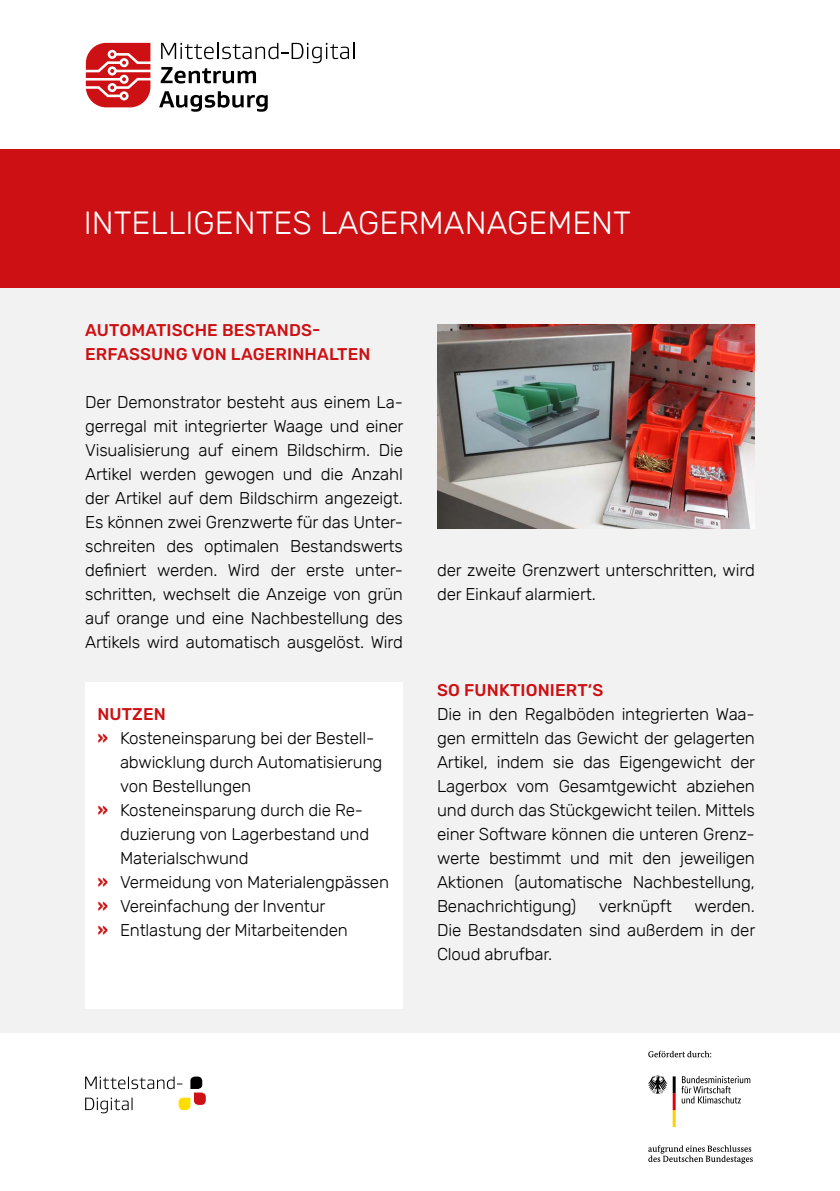
<style>
.page{position:relative;width:840px;height:1191px;background:#fff}
.page>*{position:absolute;margin:0;border:0;box-sizing:border-box;transform-origin:0 0}
.t1{font:300 32px "Rubik";color:#fff}
.t2{font:300 17px/24px "Rubik";letter-spacing:-.01em;color:#000;text-align:justify}
.t3{font:500 17px/24px "Rubik";letter-spacing:.01em;color:#cd1013}
.s1{font-weight:700;color:#cd1013}
</style>
<div class="page">
<div style="left:0;top:149px;width:839px;height:883px;background:#f2f2f2"></div>
<div style="left:0;top:149px;width:839px;height:139px;background:#cd1013"></div>
<img style="left:437px;top:324px;width:317px;height:204px">
<div style="left:85px;top:681px;width:318px;height:327px;background:#fff"></div>
<svg style="left:161px;top:43px;width:193px;height:41px"></svg>
<svg style="left:159px;top:91px;width:108px;height:21px"></svg>
<svg style="left:86px;top:43px;width:64px;height:64px"></svg>
<svg style="left:648px;top:1050px;width:62px;height:7px"></svg>
<svg style="left:648px;top:1145px;width:104px;height:18px"></svg>
<svg style="left:648px;top:1075px;width:27px;height:52px"></svg>
<svg style="left:681px;top:1076px;width:68px;height:27px"></svg>
<svg style="left:85px;top:1076px;width:121px;height:37px"></svg>
<h1 class="t1" style="left:84px;top:205px;width:548px">INTELLIGENTES LAGERMANAGEMENT</h1>
<p class="t3" style="left:85px;top:319px;width:287px">AUTOMATISCHE BESTANDS-<br>ERFASSUNG VON LAGERINHALTEN</p>
<p class="t2" style="left:85px;top:391px;width:319px">Der Demonstrator besteht aus einem La&shy;gerregal mit integrierter Waage und einer Visualisierung auf einem Bildschirm. Die Artikel werden gewogen und die Anzahl der Artikel auf dem Bildschirm angezeigt.<br>Es können zwei Grenzwerte für das Unter&shy;schreiten des optimalen Bestandswerts definiert werden. Wird der erste unter&shy;schritten, wechselt die Anzeige von grün auf orange und eine Nachbestellung des Artikels wird automatisch ausgelöst. Wird</p>
<p class="t3" style="left:97px;top:703px;width:70px">NUTZEN</p>
<p class="t2" style="left:97px;top:727px;width:278px"><span class="s1">»</span> Kosteneinsparung bei der Bestell-</p>
<p class="t2" style="left:120px;top:751px;width:264px">abwicklung durch Automatisierung</p>
<p class="t2" style="left:120px;top:775px;width:133px">von Bestellungen</p>
<p class="t2" style="left:97px;top:799px;width:267px"><span class="s1">»</span> Kosteneinsparung durch die Re-</p>
<p class="t2" style="left:120px;top:823px;width:251px">duzierung von Lagerbestand und</p>
<p class="t2" style="left:120px;top:847px;width:130px">Materialschwund</p>
<p class="t2" style="left:97px;top:871px;width:293px"><span class="s1">»</span> Vermeidung von Materialengpässen</p>
<p class="t2" style="left:97px;top:895px;width:229px"><span class="s1">»</span> Vereinfachung der Inventur</p>
<p class="t2" style="left:97px;top:919px;width:252px"><span class="s1">»</span> Entlastung der Mitarbeitenden</p>
<p class="t2" style="left:437px;top:559px;width:319px">der zweite Grenzwert unterschritten, wird der Einkauf alarmiert.</p>
<p class="t3" style="left:437px;top:679px;width:168px">SO FUNKTIONIERT‘S</p>
<p class="t2" style="left:437px;top:703px;width:319px">Die in den Regalböden integrierten Waa&shy;gen ermitteln das Gewicht der gelagerten Artikel, indem sie das Eigengewicht der Lagerbox vom Gesamtgewicht abziehen und durch das Stückgewicht teilen. Mittels einer Software können die unteren Grenz&shy;werte bestimmt und mit den jeweiligen Aktionen (automatische Nachbestellung, Benachrichtigung)</p>
<p class="t2" style="left:598px;top:895px;width:74px">verknüpft</p>
<p class="t2" style="left:437px;top:895px;width:319px;text-indent:257px">werden.<br>Die Bestandsdaten sind außerdem in der Cloud abrufbar.</p>
</div>
